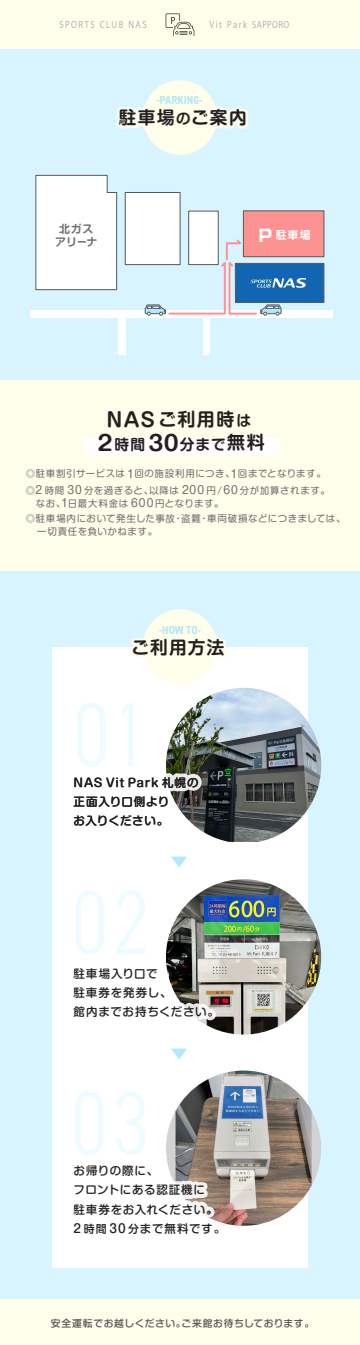
<style>
.page{position:relative;width:360px;height:1345px;background:#d8f4ff}
.page>*{position:absolute;margin:0;border:0;box-sizing:border-box;transform-origin:0 0}
.t1{font:700 17.96px "Shin M Go Pro De";color:#231f20}
.t2{font:700 17.64px "Shin M Go Pro De";letter-spacing:.07em;color:#231f20}
.t3{font:700 17.64px "Shin M Go Pro De";color:#b2e8fb}
.t4{font:700 14.72px "Shin M Go Pro De";color:#231f20}
.t5{font:700 condensed 11.6px "DIN2014";letter-spacing:-.005em;color:#b2e8fb}
.t6{font:500 11.52px/19.2px "Shin M Go Pro";letter-spacing:.055em;color:#231f20}
.t7{font:700 11px/13.1px "Shin M Go Pro De";letter-spacing:.03em;color:#6c6d70;text-align:center}
.t8{font:700 11px "Shin M Go Pro De";color:#fff}
.t9{font:500 9.76px "Shin M Go Pro";letter-spacing:.06em;color:#57585a}
.t10{font:9.44px/16.6px "Shin M Go Pro";letter-spacing:.06em;color:#6c6d70}
.t11{font:9.28px "Koz Go Pr 6 N";letter-spacing:.19em;color:#a8a9ad;scale:.87 1}
.s1{font-size:9px}
.s2{font-size:14.48px}
.s3{font-family:"Ro G San Srf Std";font-size:16.32px}
.s4{font-size:19.24px}
.s5{font-size:14.72px}
.s6{font-size:20.92px}
.s7{font-size:17.96px}
.s8{font-size:11.04px}
.s9{font-size:12.04px}
.s10{font-size:11px}
</style>
<div class="page">
<div style="left:0;top:1299px;width:360px;height:46px;background:#fffeea"></div>
<div style="left:0;top:0;width:360px;height:48px;background:#fffeea"></div>
<div style="left:143px;top:80px;width:74px;height:75px;background:#fffeea;border-radius:50%"></div>
<div style="left:52px;top:850px;width:256px;height:202px;background:#fff"></div>
<div style="left:52px;top:1052px;width:256px;height:216px;background:#fff"></div>
<div style="left:52px;top:647px;width:256px;height:203px;background:#fff"></div>
<div style="left:143px;top:609px;width:74px;height:75px;background:#fffeea;border-radius:50%"></div>
<div style="left:0;top:380px;width:360px;height:190px;background:#fffeea"></div>
<svg style="left:116px;top:106px;width:132px;height:49px"></svg>
<svg style="left:130px;top:636px;width:97px;height:27px"></svg>
<svg style="left:166px;top:14px;width:28px;height:22px"></svg>
<div style="left:125px;top:192px;width:56px;height:73px;background:#fff;border:1px solid #57585a"></div>
<div style="left:188px;top:211px;width:31px;height:54px;background:#fff;border:1px solid #57585a"></div>
<div style="left:235px;top:263px;width:89px;height:39px;background:#1165b2"></div>
<div style="left:235px;top:263px;width:89px;height:40px;border:1px solid #57585a"></div>
<div style="left:30px;top:310px;width:303px;height:7px;background:#fff"></div>
<svg style="left:35px;top:174px;width:83px;height:116px;background:#f6f7f8"></svg>
<div style="left:243px;top:210px;width:81px;height:47px;background:#fc9291;border:1px solid #57585a"></div>
<div style="left:118px;top:311px;width:7px;height:44px;background:#fff"></div>
<img style="left:166px;top:688px;width:155px;height:154px">
<img style="left:166px;top:879px;width:155px;height:155px;border-radius:77px">
<div style="left:166px;top:1070px;width:155px;height:155px;background:#d1d2d4;border-radius:78px"></div>
<img style="left:176px;top:1070px;width:136px;height:155px">
<svg style="left:166px;top:773px;width:37px;height:58px"></svg>
<svg style="left:166px;top:964px;width:52px;height:67px"></svg>
<svg style="left:167px;top:1161px;width:57px;height:64px"></svg>
<svg style="left:145px;top:238px;width:162px;height:204px"></svg>
<div style="left:84px;top:438px;width:195px;height:17px;background:#fff"></div>
<p class="t11" style="left:59px;top:19px;width:102px">SPORTS CLUB NAS</p>
<p class="t11" style="left:190px;top:19px;width:115px">　　Vit Park <span class="s1">SAPPORO</span></p>
<p class="t5" style="left:157px;top:93px;width:48px">-PARKING-</p>
<h2 class="t2" style="left:119px;top:103px;width:130px">駐車場<span class="s2">の</span>ご案内</h2>
<p class="t7" style="left:55px;top:220px;width:44px">北ガスアリーナ</p>
<p class="t8" style="left:258px;top:226px;width:54px"><span class="s3">P</span> 駐車場</p>
<h1 class="t1" style="left:107px;top:405px;width:146px"><span class="s4">NAS</span>ご利用時<span class="s5">は</span></h1>
<h3 class="t4" style="left:93px;top:432px;width:173px"><span class="s6">２</span>時間 <span class="s6">30</span>分まで<span class="s7">無料</span></h3>
<p class="t10" style="left:26px;top:464px;width:306px">◎駐車割引サービスは <span class="s8">1</span>回の施設利用につき、<span class="s8">1</span>回までとなります。◎<span class="s8">2</span> 時間 <span class="s8">30</span> 分を過ぎると、以降は <span class="s8">200</span> 円/<span class="s8">60</span> 分が加算されます。</p>
<p class="t10" style="left:26px;top:494px;width:321px;line-height:15.8px">　なお、<span class="s8">1</span>日最大料金は <span class="s8">600</span>円となります。<br>◎駐車場内において発生した事故・盗難・車両破損などにつきましては、</p>
<p class="t10" style="left:37px;top:522px;width:121px">一切責任を負いかねます。</p>
<p class="t5" style="left:159px;top:622px;width:43px">-HOW TO-</p>
<h2 class="t2" style="left:131px;top:633px;width:95px">ご利用方法</h2>
<p class="t6" style="left:74px;top:771px;width:126px">NAS Vit Park 札幌の正面入り口側より<br>お入りください。</p>
<h2 class="t3" style="left:171px;top:847px;width:19px">▼</h2>
<p class="t6" style="left:74px;top:962px;width:147px">駐車場入り口で<br>駐車券を発券し、<br>館内までお持ちください。</p>
<h2 class="t3" style="left:171px;top:1038px;width:19px">▼</h2>
<p class="t6" style="left:74px;top:1159px;width:153px">お帰りの際に、<br>フロントにある認証機に<br>駐車券をお入れください。<br><span class="s9">2</span> <span class="s10">時間</span> <span class="s9">30</span> <span class="s10">分</span>まで無料です。</p>
<p class="t9" style="left:51px;top:1315px;width:265px">安全運転でお越しください。ご来館お待ちしております。</p>
</div>
